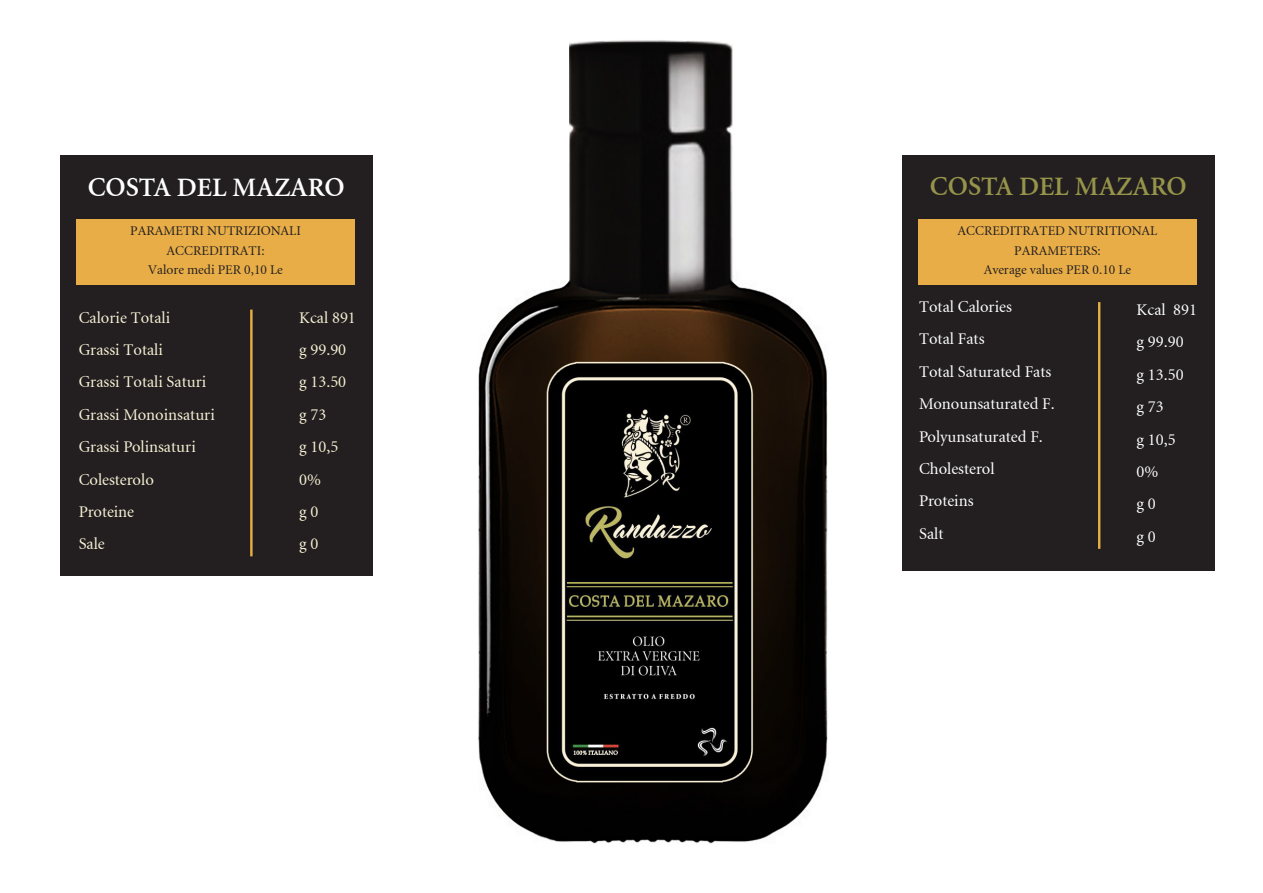
<style>
.page{position:relative;width:1263px;height:893px;background:#fff}
.page>*{position:absolute;margin:0;border:0;box-sizing:border-box;transform-origin:0 0}
.t1{font:600 27px "Atlantix S Si";color:#fff}
.t2{font:600 27px "Atlantix S Si";color:#96944a}
.t3{font:16.5px/32.4px "Atlantix S Si";color:#f7f2d6}
.t4{font:16.5px/32.4px "Atlantix S Si";color:#fff}
.t5{font:13.5px/19.5px "Atlantix S Si";color:#231f20;text-align:center}
</style>
<div class="page">
<div style="left:60px;top:155px;width:313px;height:421px;background:#231f20"></div>
<div style="left:77px;top:219px;width:278px;height:65px;background:#e8ad47"></div>
<hr style="left:250px;top:310px;width:3px;height:246px;background:#e7af45">
<div style="left:902px;top:155px;width:313px;height:415px;background:#231f20"></div>
<div style="left:918px;top:219px;width:279px;height:65px;background:#e8ad47"></div>
<hr style="left:1098px;top:302px;width:2px;height:247px;background:#e7af45">
<img style="left:478px;top:40px;width:350px;height:804px">
<h1 class="t1" style="left:88px;top:177px;width:258px">COSTA DEL MAZARO</h1>
<h1 class="t2" style="left:930px;top:175px;width:258px">COSTA DEL MAZARO</h1>
<p class="t5" style="left:130px;top:222px;width:172px">PARAMETRI NUTRIZIONALI<br>ACCREDITRATI:<br>Valore medi PER 0,10 Le</p>
<p class="t3" style="left:79px;top:302px;width:138px">Calorie Totali<br>Grassi Totali<br>Grassi Totali Saturi<br>Grassi Monoinsaturi<br>Grassi Polinsaturi<br>Colesterolo<br>Proteine<br>Sale</p>
<p class="t3" style="left:299px;top:302px;width:58px">Kcal 891 g 99.90 g 13.50 g 73<br>g 10,5<br>0%<br>g 0<br>g 0</p>
<p class="t5" style="left:957px;top:222px;width:201px">ACCREDITRATED NUTRITIONAL<br>PARAMETERS:<br>Average values PER 0.10 Le</p>
<p class="t4" style="left:919px;top:292px;width:137px">Total Calories<br>Total Fats<br>Total Saturated Fats<br>Monounsaturated F.<br>Polyunsaturated F.<br>Cholesterol<br>Proteins<br>Salt</p>
<p class="t4" style="left:1136px;top:295px;width:62px">Kcal 891 g 99.90<br>g 13.50<br>g 73<br>g 10,5<br>0%<br>g 0<br>g 0</p>
</div>
